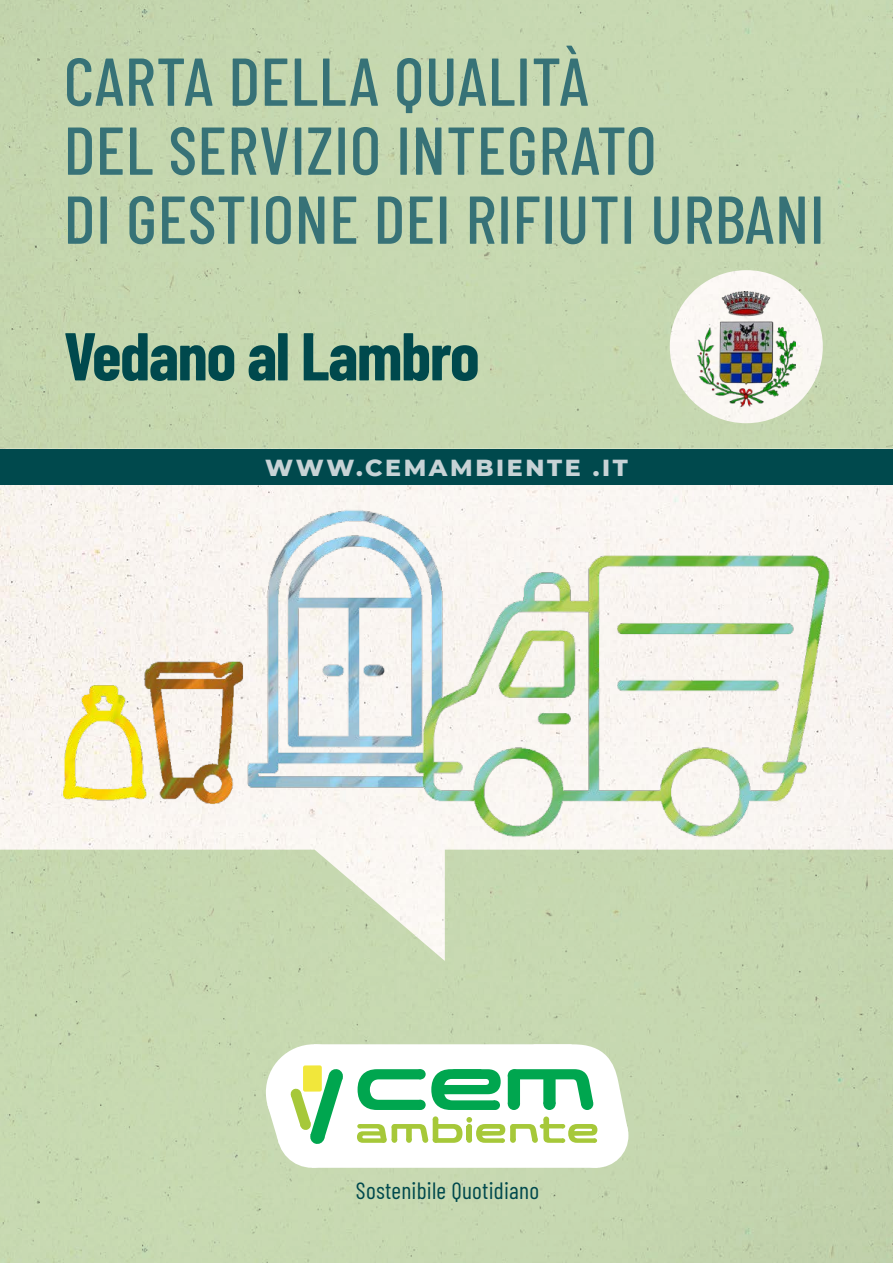
<style>
.page{position:relative;width:893px;height:1263px;background:#fff}
.page>*{position:absolute;margin:0;border:0;box-sizing:border-box;transform-origin:0 0}
.t1{font:500 67.5px/69px "Barlow Condensed";letter-spacing:.01em;color:#377277}
.t2{font:700 67.5px "Barlow Condensed";letter-spacing:-.02em;color:#00494d}
.t3{font:800 23.7px "Montserrat";letter-spacing:.11em;color:#c7d3d6}
.t4{font:23.55px "Barlow Condensed";letter-spacing:.01em;color:#00494d}
</style>
<div class="page">
<div style="left:0;top:850px;width:893px;height:413px;background:#c6d8b0"></div>
<div style="left:0;top:0;width:893px;height:449px;background:#c6d8b0"></div>
<svg style="left:267px;top:1044px;width:361px;height:124px"></svg>
<div style="left:670px;top:270px;width:153px;height:153px;background:#fbf7f4;border-radius:77px"></div>
<div style="left:0;top:449px;width:893px;height:35px;background:#00494d"></div>
<img style="left:12px;top:484px;width:869px;height:392px">
<img style="left:697px;top:291px;width:99px;height:115px">
<p class="t1" style="left:64px;top:42px;width:762px">CARTA DELLA QUALITÀ<br>DEL SERVIZIO INTEGRATO<br>DI GESTIONE DEI RIFIUTI URBANI</p>
<p class="t2" style="left:64px;top:308px;width:417px">Vedano al Lambro</p>
<p class="t3" style="left:265px;top:450px;width:364px">WWW.CEMAMBIENTE .IT</p>
<p class="t4" style="left:356px;top:1173px;width:185px">Sostenibile Quotidiano</p>
</div>
